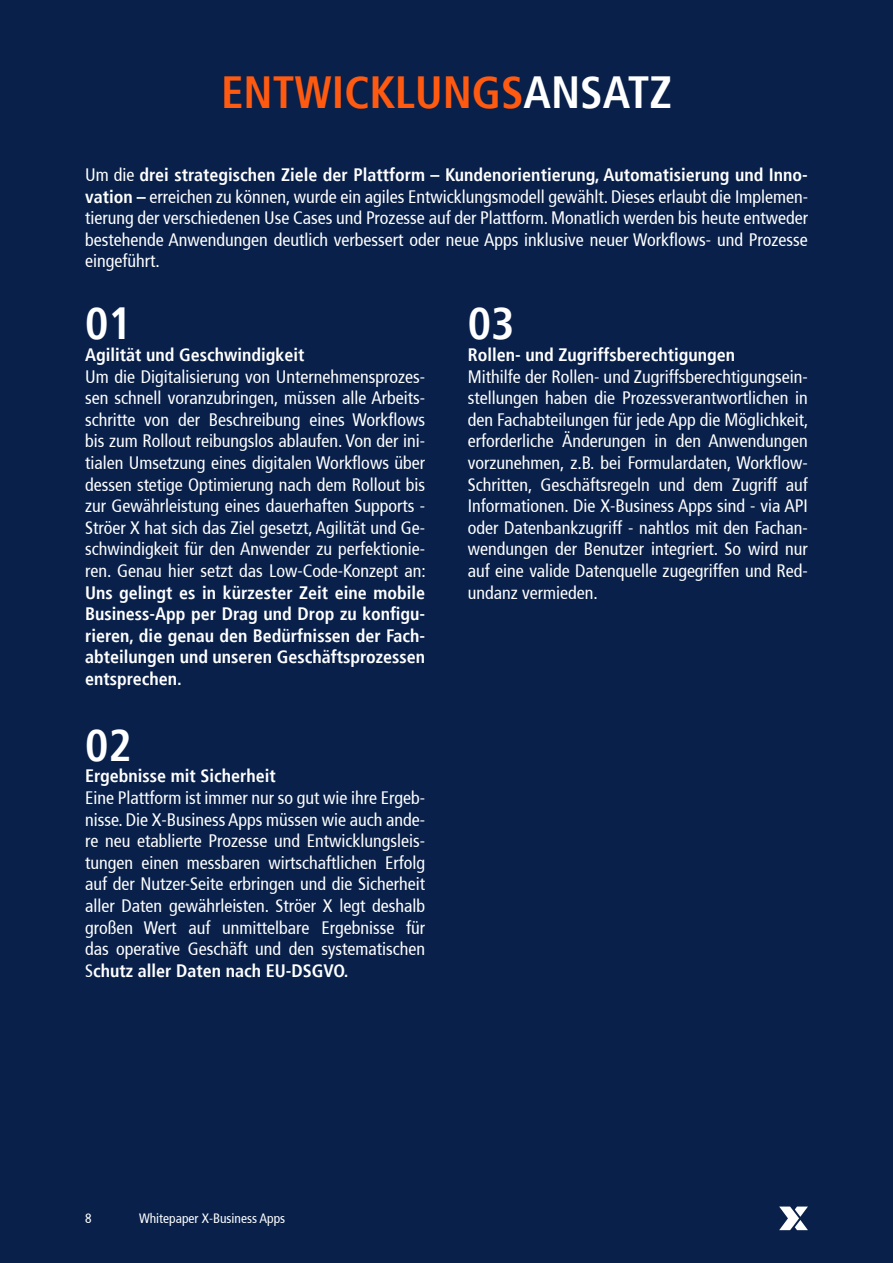
<style>
.page{position:relative;width:893px;height:1263px;background:#08204a}
.page>*{position:absolute;margin:0;border:0;box-sizing:border-box;transform-origin:0 0}
.t1{font:700 condensed 45px "Stroeer Frutiger";color:#ff5a10}
.t2{font:700 condensed 45px "Stroeer Frutiger";color:#fff}
.t3{font:condensed 18px/21.6px "Stroeer Frutiger";color:#fff;text-align:justify}
.t4{font:700 condensed 18px/21.6px "Stroeer Frutiger";color:#fff;text-align:justify}
.t5{font:condensed 13.5px "Stroeer Frutiger";color:#fff}
.s1{color:#fff}
.s2{font-weight:700}
</style>
<div class="page">
<svg style="left:779px;top:1206px;width:29px;height:24px"></svg>
<h1 class="t1" style="left:221px;top:65px;width:452px">ENTWICKLUNGS<span class="s1">ANSATZ</span></h1>
<p class="t3" style="left:85px;top:164px;width:724px">Um die <span class="s2">drei strategischen Ziele der Plattform – Kundenorientierung, Automatisierung und Inno&shy;vation –</span> erreichen zu können, wurde ein agiles Entwicklungsmodell gewählt. Dieses erlaubt die Implemen&shy;tierung der verschiedenen Use Cases und Prozesse auf der Plattform. Monatlich werden bis heute entweder bestehende Anwendungen deutlich verbessert oder neue Apps inklusive neuer Workflows- und Prozesse eingeführt.</p>
<h1 class="t2" style="left:85px;top:297px;width:48px">01</h1>
<p class="t4" style="left:85px;top:344px;width:221px">Agilität und Geschwindigkeit</p>
<p class="t3" style="left:85px;top:366px;width:342px">Um die Digitalisierung von Unternehmensprozes&shy;sen schnell voranzubringen, müssen alle Arbeits&shy;schritte von der Beschreibung eines Workflows bis zum Rollout reibungslos ablaufen. Von der ini&shy;tialen Umsetzung eines digitalen Workflows über dessen stetige Optimierung nach dem Rollout bis zur Gewährleistung eines dauerhaften Supports - Ströer X hat sich das Ziel gesetzt, Agilität und Ge&shy;schwindigkeit für den Anwender zu perfektionie&shy;ren. Genau hier setzt das Low-Code-Konzept an:</p>
<p class="t4" style="left:85px;top:582px;width:342px">Uns gelingt es in kürzester Zeit eine mobile Business-App per Drag und Drop zu konfigu&shy;rieren, die genau den Bedürfnissen der Fach&shy;abteilungen und unseren Geschäftsprozessen entsprechen.</p>
<h1 class="t2" style="left:85px;top:718px;width:48px">02</h1>
<p class="t4" style="left:85px;top:765px;width:192px">Ergebnisse mit Sicherheit</p>
<p class="t3" style="left:85px;top:787px;width:342px">Eine Plattform ist immer nur so gut wie ihre Ergeb&shy;nisse. Die X-Business Apps müssen wie auch ande&shy;re neu etablierte Prozesse und Entwicklungsleis&shy;tungen einen messbaren wirtschaftlichen Erfolg auf der Nutzer-Seite erbringen und die Sicherheit aller Daten gewährleisten. Ströer X legt deshalb großen Wert auf unmittelbare Ergebnisse für das operative Geschäft und den systematischen S<span class="s2">chutz aller Daten nach EU-DSGVO.</span></p>
<h1 class="t2" style="left:468px;top:297px;width:48px">03</h1>
<p class="t4" style="left:468px;top:344px;width:269px">Rollen- und Zugriffsberechtigungen</p>
<p class="t3" style="left:468px;top:366px;width:342px">Mithilfe der Rollen- und Zugriffsberechtigungsein&shy;stellungen haben die Prozessverantwortlichen in den Fachabteilungen für jede App die Möglichkeit, erforderliche Änderungen in den Anwendungen vorzunehmen, z.B. bei Formulardaten, Workflow-Schritten, Geschäftsregeln und dem Zugriff auf Informationen. Die X-Business Apps sind - via API oder Datenbankzugriff - nahtlos mit den Fachan&shy;wendungen der Benutzer integriert. So wird nur auf eine valide Datenquelle zugegriffen und Red&shy;undanz vermieden.</p>
<p class="t5" style="left:85px;top:1211px;width:8px">8</p>
<p class="t5" style="left:139px;top:1211px;width:148px">Whitepaper X-Business Apps</p>
</div>
